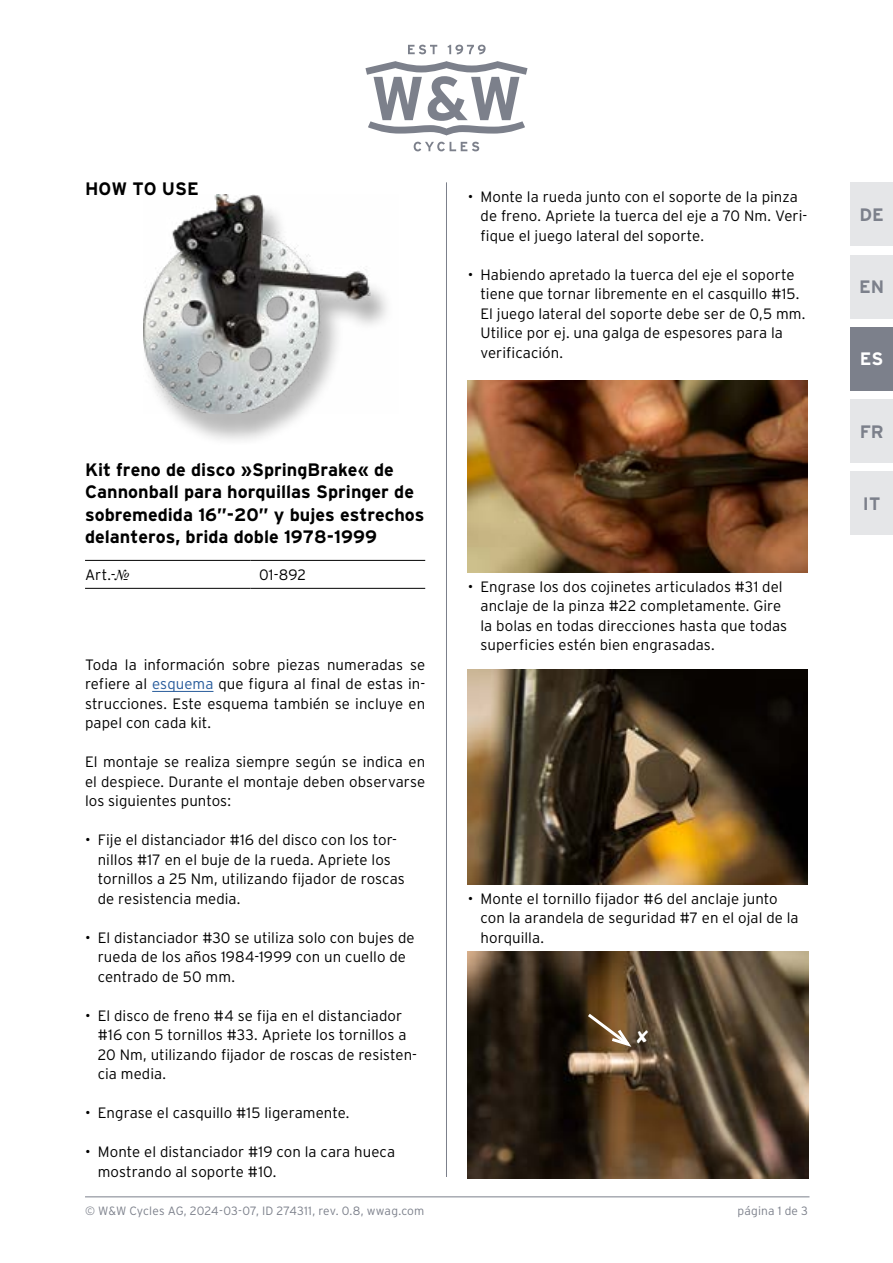
<style>
.page{position:relative;width:893px;height:1263px;background:#fff}
.page>*{position:absolute;margin:0;border:0;box-sizing:border-box;transform-origin:0 0}
.t1{font:700 18px/22.5px "Interstate";color:#000}
.t2{font:700 18px "Interstate";color:#7c808b}
.t3{font:700 18px "Interstate";color:#fff}
.t4{font:300 15px/19.5px "Interstate";letter-spacing:.005em;color:#000}
.t5{font:300 12px "Interstate";letter-spacing:.01em;color:#7c808b}
.s1{font-family:"Times New Roman";font-weight:400;font-style:italic}
.s2{color:#275b9b}
</style>
<div class="page">
<svg style="left:408px;top:45px;width:29px;height:9px"></svg>
<svg style="left:448px;top:45px;width:38px;height:9px"></svg>
<svg style="left:414px;top:142px;width:65px;height:9px"></svg>
<svg style="left:365px;top:61px;width:162px;height:75px"></svg>
<hr style="left:85px;top:1196px;width:724px;height:1px;background:#7c808b">
<hr style="left:446px;top:182px;width:1px;height:995px;background:#7c808b">
<div style="left:850px;top:182px;width:43px;height:64px;background:#e5e6e8"></div>
<div style="left:850px;top:255px;width:43px;height:63px;background:#e5e6e8"></div>
<div style="left:850px;top:399px;width:43px;height:64px;background:#e5e6e8"></div>
<div style="left:850px;top:471px;width:43px;height:64px;background:#e5e6e8"></div>
<div style="left:850px;top:327px;width:43px;height:64px;background:#7c808b"></div>
<div style="left:141px;top:200px;width:253px;height:248px;background:#000;opacity:.3"></div>
<img style="left:144px;top:194px;width:250px;height:220px">
<hr style="left:85px;top:560px;width:166px;height:1px;background:#000">
<hr style="left:85px;top:588px;width:166px;height:1px;background:#000">
<hr style="left:251px;top:560px;width:174px;height:1px;background:#000">
<hr style="left:251px;top:588px;width:174px;height:1px;background:#000">
<hr style="left:152px;top:691px;width:61px;height:1px;background:#275b9b">
<img style="left:468px;top:381px;width:340px;height:191px">
<img style="left:468px;top:670px;width:340px;height:214px">
<img style="left:468px;top:951px;width:340px;height:227px">
<svg style="left:585px;top:1011px;width:63px;height:38px;background:#71583b"></svg>
<p class="t1" style="left:85px;top:178px;width:115px">HOW TO USE</p>
<p class="t1" style="left:85px;top:458px;width:341px">Kit freno de disco »SpringBrake« de Cannonball para horquillas Springer de sobremedida 16”-20” y bujes estrechos delanteros, brida doble 1978-1999</p>
<p class="t4" style="left:85px;top:565px;width:46px">Art.‑<span class="s1">№</span></p>
<p class="t4" style="left:259px;top:565px;width:48px">01‑892</p>
<p class="t4" style="left:85px;top:655px;width:342px;text-align:justify">Toda la información sobre piezas numeradas se refiere al <span class="s2">esquema</span> que figura al final de estas in&shy;strucciones. Este esquema también se incluye en papel con cada kit.</p>
<p class="t4" style="left:85px;top:752px;width:342px;text-align:justify">El montaje se realiza siempre según se indica en el despiece. Durante el montaje deben observarse los siguientes puntos:</p>
<p class="t4" style="left:98px;top:830px;width:309px;text-indent:-13px">• Fije el distanciador #16 del disco con los tor&shy;nillos #17 en el buje de la rueda. Apriete los tornillos a 25 Nm, utilizando fijador de roscas de resistencia media.</p>
<p class="t4" style="left:98px;top:928px;width:318px;text-indent:-13px">• El distanciador #30 se utiliza solo con bujes de rueda de los años 1984-1999 con un cuello de centrado de 50 mm.</p>
<p class="t4" style="left:98px;top:1006px;width:321px;text-indent:-13px">• El disco de freno #4 se fija en el distanciador #16 con 5 tornillos #33. Apriete los tornillos a 20 Nm, utilizando fijador de roscas de resisten&shy;cia media.</p>
<p class="t4" style="left:85px;top:1103px;width:266px">• Engrase el casquillo #15 ligeramente.</p>
<p class="t4" style="left:98px;top:1142px;width:299px;text-indent:-13px">• Monte el distanciador #19 con la cara hueca mostrando al soporte #10.</p>
<p class="t5" style="left:85px;top:1204px;width:341px">© W&amp;W Cycles AG, 2024-03-07, ID 274311, rev. 0.8, wwag.com</p>
<p class="t4" style="left:480px;top:187px;width:328px;text-indent:-13px">• Monte la rueda junto con el soporte de la pinza de freno. Apriete la tuerca del eje a 70 Nm. Veri&shy;fique el juego lateral del soporte.</p>
<p class="t4" style="left:480px;top:265px;width:327px;text-indent:-13px">• Habiendo apretado la tuerca del eje el soporte tiene que tornar libremente en el casquillo #15.<br>El juego lateral del soporte debe ser de 0,5 mm.<br>Utilice por ej. una galga de espesores para la verificación.</p>
<p class="t4" style="left:480px;top:577px;width:308px;text-indent:-13px">• Engrase los dos cojinetes articulados #31 del anclaje de la pinza #22 completamente. Gire la bolas en todas direcciones hasta que todas superficies estén bien engrasadas.</p>
<p class="t4" style="left:480px;top:889px;width:320px;text-indent:-13px">• Monte el tornillo fijador #6 del anclaje junto con la arandela de seguridad #7 en el ojal de la horquilla.</p>
<p class="t5" style="left:738px;top:1204px;width:72px">página 1 de 3</p>
<p class="t2" style="left:859px;top:204px;width:26px">DE</p>
<p class="t2" style="left:859px;top:277px;width:27px">EN</p>
<p class="t3" style="left:860px;top:349px;width:25px">ES</p>
<p class="t2" style="left:860px;top:421px;width:26px">FR</p>
<p class="t2" style="left:863px;top:494px;width:19px">IT</p>
</div>
